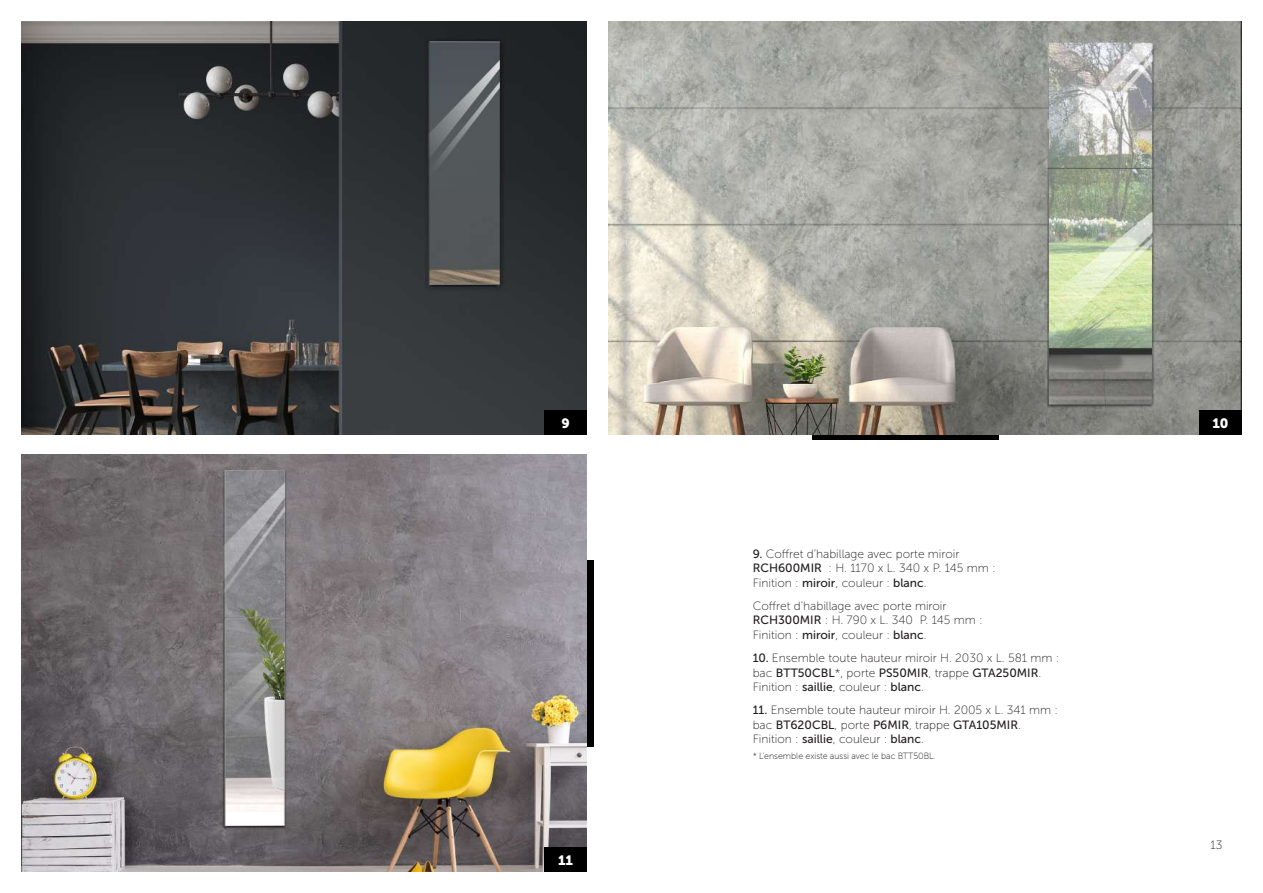
<style>
.page{position:relative;width:1263px;height:893px;background:#fff}
.page>*{position:absolute;margin:0;border:0;box-sizing:border-box;transform-origin:0 0}
.t1{font:13.5px "Museo Sans 900";color:#fff}
.t2{font:12px/14.4px "Museo Sans 100";color:#231f20}
.t3{font:12px "Museo Sans 500";color:#231f20}
.t4{font:9px "Museo Sans Rounded 100";color:#231f20}
.s1{font-family:"Museo Sans 500"}
.s2{font-family:"Museo Sans 100"}
</style>
<div class="page">
<div style="left:813px;top:433px;width:186px;height:7px;background:#000"></div>
<div style="left:587px;top:560px;width:6px;height:187px;background:#000"></div>
<img style="left:608px;top:21px;width:634px;height:414px">
<img style="left:21px;top:21px;width:566px;height:414px">
<img style="left:21px;top:455px;width:566px;height:417px">
<div style="left:1199px;top:410px;width:43px;height:25px;background:#000"></div>
<div style="left:544px;top:847px;width:43px;height:25px;background:#000"></div>
<div style="left:544px;top:410px;width:43px;height:25px;background:#000"></div>
<p class="t1" style="left:561px;top:415px;width:10px">9</p>
<p class="t1" style="left:558px;top:852px;width:16px">11</p>
<p class="t2" style="left:753px;top:547px;width:245px"><span class="s1">9.</span> Coffret d’habillage avec porte miroir<br><span class="s1">RCH600MIR</span> : H. 1170 x L. 340 x P. 145 mm :<br>Finition : <span class="s1">miroir</span>, couleur : <span class="s1">blanc</span>.</p>
<p class="t2" style="left:753px;top:599px;width:232px">Coffret d’habillage avec porte miroir<br><span class="s1">RCH300MIR</span> : H. 790 x L. 340 P. 145 mm :<br>Finition : <span class="s1">miroir</span>, couleur : <span class="s1">blanc</span>.</p>
<p class="t2" style="left:753px;top:651px;width:308px"><span class="s1">10.</span> Ensemble toute hauteur miroir H. 2030 x L. 581 mm :</p>
<p class="t3" style="left:753px;top:666px;width:290px"><span class="s2">bac</span> BTT50CBL<span class="s2">*, porte</span> PS50MIR<span class="s2">, trappe</span> GTA250MIR<span class="s2">.</span></p>
<p class="t2" style="left:753px;top:680px;width:173px">Finition : <span class="s1">saillie</span>, couleur : <span class="s1">blanc</span>.</p>
<p class="t2" style="left:753px;top:703px;width:307px"><span class="s1">11.</span> Ensemble toute hauteur miroir H. 2005 x L. 341 mm :</p>
<p class="t3" style="left:753px;top:718px;width:270px"><span class="s2">bac</span> BT620CBL<span class="s2">, porte</span> P6MIR<span class="s2">, trappe</span> GTA105MIR<span class="s2">.</span></p>
<p class="t2" style="left:753px;top:732px;width:173px">Finition : <span class="s1">saillie</span>, couleur : <span class="s1">blanc</span>.</p>
<p class="t4" style="left:753px;top:751px;width:184px">* L'ensemble existe aussi avec le bac BTT50BL.</p>
<p class="t1" style="left:1212px;top:415px;width:18px">10</p>
<p class="t2" style="left:1210px;top:838px;width:13px">13</p>
</div>
